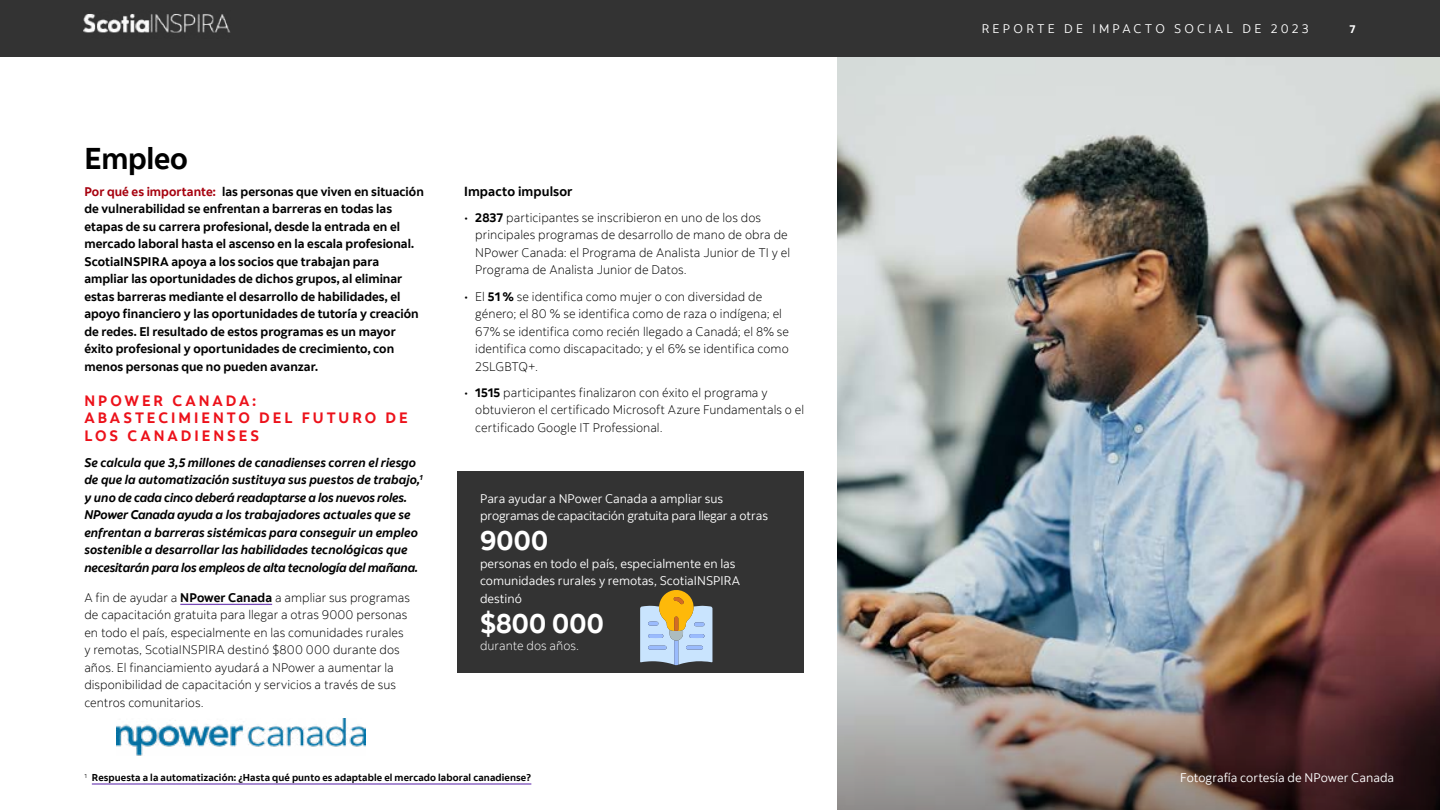
<style>
.page{position:relative;width:1440px;height:810px;background:#fff}
.page>*{position:absolute;margin:0;border:0;box-sizing:border-box;transform-origin:0 0}
.t1{font:700 30px "Scotia";letter-spacing:-.005em;color:#000}
.t2{font:700 27.5px "Scotia";letter-spacing:-.015em;color:#fff}
.t3{font:700 15px/17.5px "Scotia";letter-spacing:.2em;color:#ec111a}
.t4{font:700 13.12px "Scotia";letter-spacing:.01em;color:#000}
.t5{font:300 12.5px/17.5px "Scotia";letter-spacing:.005em;color:#000}
.t6{font:700 12.5px/17.5px "Scotia";letter-spacing:.005em;color:#000}
.t7{font:italic 700 12.5px/17.5px "Scotia";color:#000}
.t8{font:12.5px/17.5px "Scotia";color:#fff}
.t9{font:12.5px "Scotia";letter-spacing:.26em;color:#fff}
.t10{font:300 12.5px "Scotia";color:#fff}
.t11{font:700 11.25px "Scotia";color:#fff}
.t12{font:700 10px "Scotia";letter-spacing:.01em;color:#000}
.s1{color:#a6000e}
.s2{font-weight:700}
</style>
<div class="page">
<div style="left:0;top:0;width:1440px;height:57px;background:#333"></div>
<img style="left:83px;top:14px;width:147px;height:19px">
<hr style="left:92px;top:783px;width:439px;height:2px;background:#7849b8">
<hr style="left:180px;top:604px;width:92px;height:1px;background:#7849b8">
<div style="left:458px;top:471px;width:346px;height:202px;background:#333"></div>
<img style="left:117px;top:718px;width:248px;height:38px">
<svg style="left:640px;top:590px;width:72px;height:75px"></svg>
<img style="left:837px;top:57px;width:603px;height:574px">
<img style="left:837px;top:631px;width:603px;height:179px">
<h1 class="t1" style="left:84px;top:140px;width:105px">Empleo</h1>
<p class="t6" style="left:84px;top:183px;width:341px"><span class="s1">Por qué es importante:</span> las personas que viven en situación de vulnerabilidad se enfrentan a barreras en todas las etapas de su carrera profesional, desde la entrada en el mercado laboral hasta el ascenso en la escala profesional.<br>ScotiaINSPIRA apoya a los socios que trabajan para ampliar las oportunidades de dichos grupos, al eliminar estas barreras mediante el desarrollo de habilidades, el apoyo financiero y las oportunidades de tutoría y creación de redes. El resultado de estos programas es un mayor éxito profesional y oportunidades de crecimiento, con menos personas que no pueden avanzar.</p>
<p class="t3" style="left:84px;top:392px;width:325px">NPOWER CANADA:<br>ABASTECIMIENTO DEL FUTURO DE<br>LOS CANADIENSES</p>
<p class="t7" style="left:84px;top:454px;width:340px">Se calcula que 3,5 millones de canadienses corren el riesgo de que la automatización sustituya sus puestos de trabajo,<sup>1 </sup>y uno de cada cinco deberá readaptarse a los nuevos roles.<br>NPower Canada ayuda a los trabajadores actuales que se enfrentan a barreras sistémicas para conseguir un empleo sostenible a desarrollar las habilidades tecnológicas que necesitarán para los empleos de alta tecnología del mañana.</p>
<p class="t5" style="left:84px;top:589px;width:327px">A fin de ayudar a <span class="s2">NPower Canada</span> a ampliar sus programas de capacitación gratuita para llegar a otras 9000 personas en todo el país, especialmente en las comunidades rurales y remotas, ScotiaINSPIRA destinó $800 000 durante dos años. El financiamiento ayudará a NPower a aumentar la disponibilidad de capacitación y servicios a través de sus centros comunitarios.</p>
<p class="t4" style="left:464px;top:183px;width:110px">Impacto impulsor</p>
<p class="t5" style="left:475px;top:209px;width:316px;text-indent:-11px">• <span class="s2">2837</span> participantes se inscribieron en uno de los dos principales programas de desarrollo de mano de obra de NPower Canada: el Programa de Analista Junior de TI y el Programa de Analista Junior de Datos.</p>
<p class="t5" style="left:475px;top:287px;width:315px;text-indent:-11px">• El <span class="s2">51 %</span> se identifica como mujer o con diversidad de género; el 80 % se identifica como de raza o indígena; el 67% se identifica como recién llegado a Canadá; el 8% se identifica como discapacitado; y el 6% se identifica como 2SLGBTQ+.</p>
<p class="t5" style="left:475px;top:384px;width:330px;text-indent:-11px">• <span class="s2">1515</span> participantes finalizaron con éxito el programa y obtuvieron el certificado Microsoft Azure Fundamentals o el certificado Google IT Professional.</p>
<p class="t8" style="left:480px;top:489px;width:290px">Para ayudar a NPower Canada a ampliar sus programas de capacitación gratuita para llegar a otras</p>
<h2 class="t2" style="left:480px;top:523px;width:70px">9000</h2>
<p class="t8" style="left:480px;top:554px;width:262px">personas en todo el país, especialmente en las comunidades rurales y remotas, ScotiaINSPIRA destinó</p>
<h2 class="t2" style="left:480px;top:606px;width:126px">$800 000</h2>
<p class="t10" style="left:480px;top:638px;width:101px">durante dos años.</p>
<p class="t12" style="left:84px;top:772px;width:448px"><sup>1</sup> Respuesta a la automatización: ¿Hasta qué punto es adaptable el mercado laboral canadiense?</p>
<p class="t9" style="left:982px;top:21px;width:328px">REPORTE DE IMPACTO SOCIAL DE 2023</p>
<p class="t11" style="left:1350px;top:22px;width:8px">7</p>
<p class="t8" style="left:1180px;top:768px;width:215px">Fotografía cortesía de NPower Canada</p>
</div>
